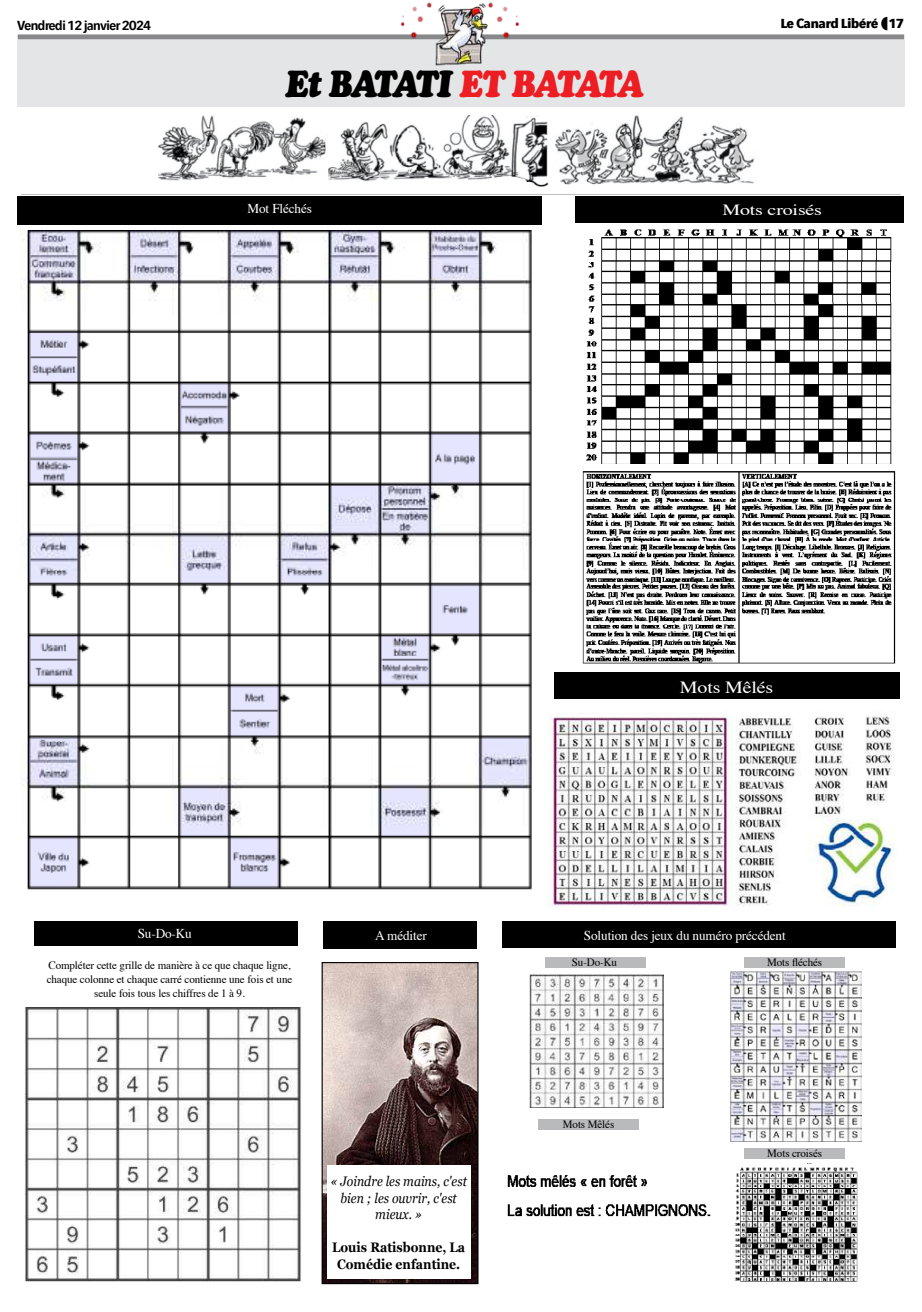
<style>
.page{position:relative;width:922px;height:1312px;background:#fff}
.page>*{position:absolute;margin:0;border:0;box-sizing:border-box;transform-origin:0 0}
.t1{font:italic 37.5px "Cooper Black Std";letter-spacing:-.095em;color:#000;scale:.9 1}
.t2{font:17px "Times";letter-spacing:-.01em;color:#fff;scale:1.18 1}
.t3{font:15.5px "Times";letter-spacing:-.01em;color:#fff;scale:1.29 1}
.t4{font:italic 13.75px/16.5px "Georgia";color:#000;text-align:center;scale:.89 1}
.t5{font:700 13.75px/16.5px "Georgia";color:#000;text-align:center;scale:.89 1}
.t6{font:13.5px "Times";letter-spacing:-.01em;color:#fff}
.t7{font:600 13px "Avenir Next Condensed";letter-spacing:-.06em;color:#000;scale:1.25 1}
.t8{font:700 13px "Avenir Next Condensed";letter-spacing:-.04em;color:#000;scale:1.25 1}
.t9{font:11.25px/13.8px "Times";letter-spacing:-.01em;color:#000;text-align:center}
.s1{color:#ed1d24}
</style>
<div class="page">
<img style="left:159px;top:116px;width:389px;height:71px">
<img style="left:555px;top:115px;width:200px;height:70px">
<div style="left:17px;top:40px;width:887px;height:67px;background:#e4e5e6"></div>
<hr style="left:21px;top:194px;width:879px;height:1px;background:#bcbec0">
<div style="left:18px;top:34px;width:886px;height:5px;background:#86888a"></div>
<img style="left:395px;top:2px;width:131px;height:64px">
<img style="left:323px;top:963px;width:153px;height:318px">
<div style="left:321px;top:961px;width:157px;height:322px;border:1px solid #000"></div>
<div style="left:327px;top:1165px;width:143px;height:113px;background:#fff"></div>
<div style="left:323px;top:921px;width:153px;height:27px;background:#000"></div>
<div style="left:545px;top:956px;width:100px;height:11px;background:#b8babc"></div>
<div style="left:538px;top:1118px;width:100px;height:11px;background:#b8babc"></div>
<div style="left:744px;top:1148px;width:100px;height:10px;background:#b8babc"></div>
<div style="left:744px;top:956px;width:100px;height:11px;background:#b8babc"></div>
<div style="left:502px;top:921px;width:393px;height:26px;background:#000"></div>
<div style="left:34px;top:920px;width:263px;height:25px;background:#000"></div>
<div style="left:17px;top:196px;width:525px;height:28px;background:#000"></div>
<div style="left:554px;top:672px;width:344px;height:27px;background:#000"></div>
<div style="left:575px;top:196px;width:328px;height:27px;background:#000"></div>
<img style="left:24px;top:1007px;width:277px;height:274px">
<img style="left:734px;top:1163px;width:124px;height:119px">
<img style="left:730px;top:971px;width:131px;height:170px">
<img style="left:529px;top:974px;width:134px;height:133px">
<img style="left:586px;top:229px;width:306px;height:235px">
<img style="left:582px;top:471px;width:314px;height:193px">
<img style="left:507px;top:1175px;width:204px;height:42px">
<img style="left:20px;top:230px;width:513px;height:660px">
<img style="left:548px;top:713px;width:347px;height:193px">
<p class="t7" style="left:17px;top:14px;width:109px">Vendredi 12 janvier 2024</p>
<p class="t8" style="left:780px;top:15px;width:100px">Le Canard Libéré 17</p>
<h1 class="t1" style="left:285px;top:60px;width:400px">Et BATATI <span class="s1">ET BATATA</span></h1>
<p class="t6" style="left:247px;top:196px;width:66px">Mot Fléchés</p>
<h3 class="t3" style="left:722px;top:195px;width:79px">Mots croisés</h3>
<h2 class="t2" style="left:679px;top:671px;width:81px">Mots Mêlés</h2>
<p class="t6" style="left:138px;top:920px;width:56px">Su-Do-Ku</p>
<p class="t6" style="left:583px;top:922px;width:203px">Solution des jeux du numéro précédent</p>
<p class="t6" style="left:375px;top:922px;width:53px">A méditer</p>
<p class="t9" style="left:47px;top:957px;width:247px">Compléter cette grille de manière à ce que chaque ligne, chaque colonne et chaque carré contienne une fois et une seule fois tous les chiffres de 1 à 9.</p>
<p class="t4" style="left:330px;top:1172px;width:155px">« Joindre les mains, c'est bien ; les ouvrir, c'est mieux. »</p>
<p class="t5" style="left:332px;top:1238px;width:151px">Louis Ratisbonne, La<br>Comédie enfantine.</p>
<p class="t9" style="left:572px;top:954px;width:47px">Su-Do-Ku</p>
<p class="t9" style="left:562px;top:1115px;width:53px">Mots Mêlés</p>
<p class="t9" style="left:767px;top:954px;width:56px">Mots fléchés</p>
<p class="t9" style="left:767px;top:1145px;width:56px">Mots croisés</p>
</div>
